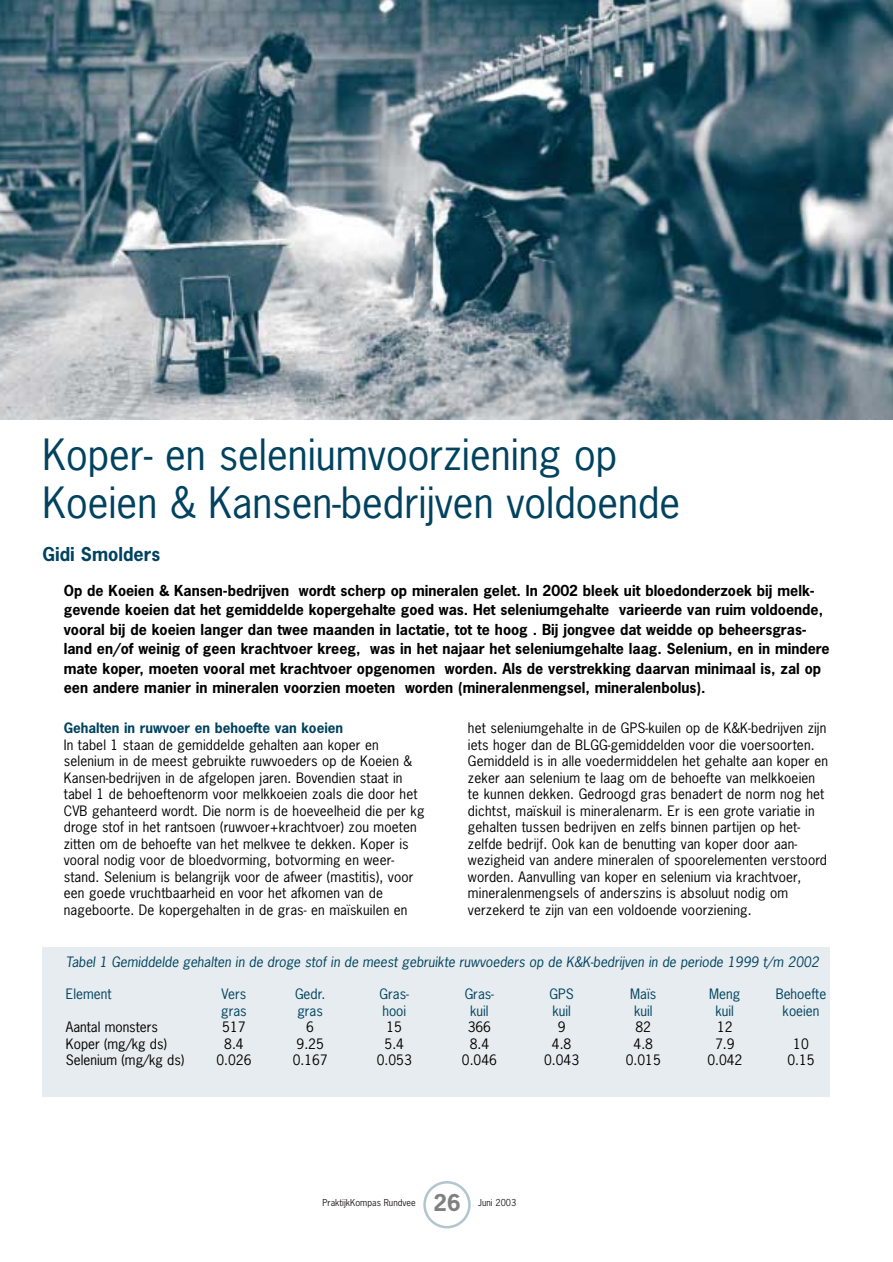
<style>
.page{position:relative;width:893px;height:1262px;background:#fff}
.page>*{position:absolute;margin:0;border:0;box-sizing:border-box;transform-origin:0 0}
.t1{font:40.5px/48.6px "News Gothic";color:#00425f}
.t2{font:700 21.75px "News Gothic";color:#808080}
.t3{font:700 18px "News Gothic";color:#00425f}
.t4{font:700 14.25px/19.5px "News Gothic";color:#000}
.t5{font:13.5px/16.5px "News Gothic";letter-spacing:.01em;color:#000}
.t6{font:13.5px "News Gothic";color:#00425f}
.t7{font:700 13.5px "News Gothic";color:#00425f}
.t8{font:9px "News Gothic";color:#231f20}
</style>
<div class="page">
<svg style="left:423px;top:1181px;width:47px;height:47px"></svg>
<img style="left:0;top:0;width:892px;height:419px">
<div style="left:43px;top:947px;width:786px;height:150px;background:#e6ecef"></div>
<h1 class="t1" style="left:43px;top:433px;width:639px">Koper- en seleniumvoorziening op<br>Koeien &amp; Kansen-bedrijven voldoende</h1>
<h3 class="t3" style="left:43px;top:546px;width:119px">Gidi Smolders</h3>
<p class="t4" style="left:64px;top:581px;width:767px">Op de Koeien &amp; Kansen-bedrijven wordt scherp op mineralen gelet. In 2002 bleek uit bloedonderzoek bij melk&shy;gevende koeien dat het gemiddelde kopergehalte goed was. Het seleniumgehalte varieerde van ruim voldoende, vooral bij de koeien langer dan twee maanden in lactatie, tot te hoog . Bij jongvee dat weidde op beheersgras&shy;land en/of weinig of geen krachtvoer kreeg, was in het najaar het seleniumgehalte laag. Selenium, en in mindere mate koper, moeten vooral met krachtvoer opgenomen worden. Als de verstrekking daarvan minimaal is, zal op een andere manier in mineralen voorzien moeten worden (mineralenmengsel, mineralenbolus).</p>
<p class="t7" style="left:64px;top:722px;width:281px">Gehalten in ruwvoer en behoefte van koeien</p>
<p class="t5" style="left:64px;top:737px;width:362px">In tabel 1 staan de gemiddelde gehalten aan koper en selenium in de meest gebruikte ruwvoeders op de Koeien &amp; Kansen-bedrijven in de afgelopen jaren. Bovendien staat in tabel 1 de behoeftenorm voor melkkoeien zoals die door het CVB gehanteerd wordt. Die norm is de hoeveelheid die per kg droge stof in het rantsoen (ruwvoer+krachtvoer) zou moeten zitten om de behoefte van het melkvee te dekken. Koper is vooral nodig voor de bloedvorming, botvorming en weer&shy;stand. Selenium is belangrijk voor de afweer (mastitis), voor een goede vruchtbaarheid en voor het afkomen van de nageboorte. De kopergehalten in de gras- en maïskuilen en</p>
<p class="t5" style="left:468px;top:721px;width:361px">het seleniumgehalte in de GPS-kuilen op de K&amp;K-bedrijven zijn iets hoger dan de BLGG-gemiddelden voor die voersoorten.<br>Gemiddeld is in alle voedermiddelen het gehalte aan koper en zeker aan selenium te laag om de behoefte van melkkoeien te kunnen dekken. Gedroogd gras benadert de norm nog het dichtst, maïskuil is mineralenarm. Er is een grote variatie in gehalten tussen bedrijven en zelfs binnen partijen op het&shy;zelfde bedrijf. Ook kan de benutting van koper door aan&shy;wezigheid van andere mineralen of spoorelementen verstoord worden. Aanvulling van koper en selenium via krachtvoer, mineralenmengsels of anderszins is absoluut nodig om verzekerd te zijn van een voldoende voorziening.</p>
<p class="t6" style="left:66px;top:956px;width:756px">Tabel 1 Gemiddelde gehalten in de droge stof in de meest gebruikte ruwvoeders op de K&amp;K-bedrijven in de periode 1999 t/m 2002</p>
<p class="t6" style="left:66px;top:989px;width:47px">Element</p>
<p class="t6" style="left:221px;top:989px;width:26px">Vers</p>
<p class="t6" style="left:295px;top:989px;width:32px">Gedr.</p>
<p class="t6" style="left:379px;top:989px;width:31px">Gras-</p>
<p class="t6" style="left:464px;top:989px;width:31px">Gras-</p>
<p class="t6" style="left:549px;top:989px;width:26px">GPS</p>
<p class="t6" style="left:630px;top:989px;width:27px">Maïs</p>
<p class="t6" style="left:709px;top:989px;width:32px">Meng</p>
<p class="t6" style="left:775px;top:989px;width:52px">Behoefte</p>
<p class="t6" style="left:221px;top:1005px;width:27px">gras</p>
<p class="t6" style="left:297px;top:1005px;width:27px">gras</p>
<p class="t6" style="left:382px;top:1005px;width:25px">hooi</p>
<p class="t6" style="left:470px;top:1005px;width:20px">kuil</p>
<p class="t6" style="left:552px;top:1005px;width:20px">kuil</p>
<p class="t6" style="left:634px;top:1005px;width:20px">kuil</p>
<p class="t6" style="left:715px;top:1005px;width:20px">kuil</p>
<p class="t6" style="left:782px;top:1005px;width:38px">koeien</p>
<p class="t5" style="left:66px;top:1020px;width:94px">Aantal monsters</p>
<p class="t5" style="left:222px;top:1020px;width:25px">517</p>
<p class="t5" style="left:306px;top:1020px;width:9px">6</p>
<p class="t5" style="left:386px;top:1020px;width:17px">15</p>
<p class="t5" style="left:467px;top:1020px;width:25px">366</p>
<p class="t5" style="left:557px;top:1020px;width:9px">9</p>
<p class="t5" style="left:635px;top:1020px;width:17px">82</p>
<p class="t5" style="left:717px;top:1020px;width:17px">12</p>
<p class="t5" style="left:66px;top:1036px;width:103px">Koper (mg/kg ds)</p>
<p class="t5" style="left:224px;top:1036px;width:21px">8.4</p>
<p class="t5" style="left:296px;top:1036px;width:29px">9.25</p>
<p class="t5" style="left:384px;top:1036px;width:21px">5.4</p>
<p class="t5" style="left:469px;top:1036px;width:21px">8.4</p>
<p class="t5" style="left:552px;top:1036px;width:21px">4.8</p>
<p class="t5" style="left:633px;top:1036px;width:21px">4.8</p>
<p class="t5" style="left:715px;top:1036px;width:21px">7.9</p>
<p class="t5" style="left:793px;top:1036px;width:17px">10</p>
<p class="t5" style="left:66px;top:1053px;width:120px">Selenium (mg/kg ds)</p>
<p class="t5" style="left:216px;top:1053px;width:36px">0.026</p>
<p class="t5" style="left:293px;top:1053px;width:36px">0.167</p>
<p class="t5" style="left:377px;top:1053px;width:36px">0.053</p>
<p class="t5" style="left:462px;top:1053px;width:36px">0.046</p>
<p class="t5" style="left:544px;top:1053px;width:36px">0.043</p>
<p class="t5" style="left:625px;top:1053px;width:36px">0.015</p>
<p class="t5" style="left:707px;top:1053px;width:36px">0.042</p>
<p class="t5" style="left:787px;top:1053px;width:29px">0.15</p>
<h2 class="t2" style="left:433px;top:1194px;width:29px">26</h2>
<p class="t8" style="left:322px;top:1199px;width:95px">PraktijkKompas Rundvee</p>
<p class="t8" style="left:478px;top:1199px;width:40px">Juni 2003</p>
</div>
